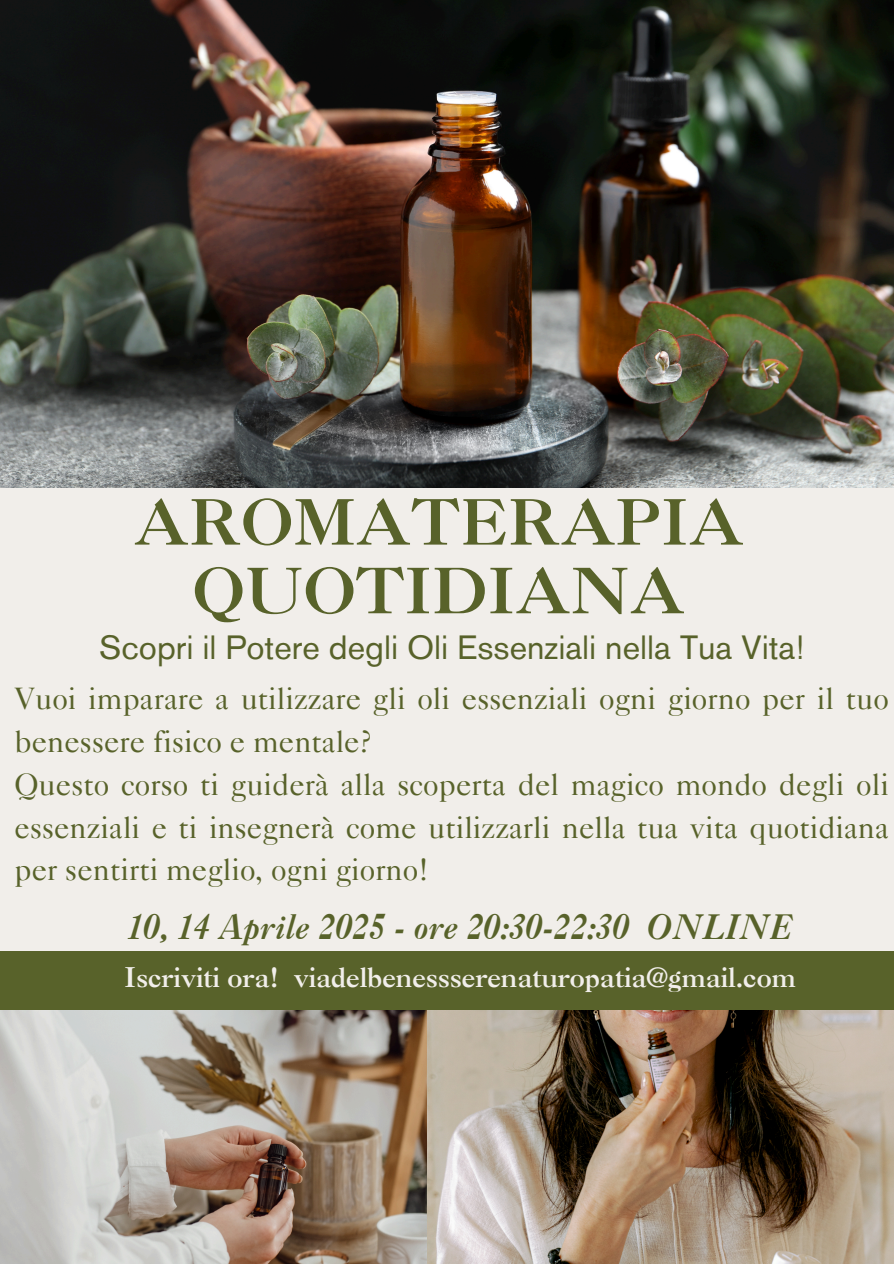
<style>
.page{position:relative;width:894px;height:1264px;background:#fff}
.page>*{position:absolute;margin:0;border:0;box-sizing:border-box;transform-origin:0 0}
.t1{font:62.4px/68.7px "Caslon 3 LT Std";color:#58622a;text-align:center}
.t2{font:italic 33.6px "Caslon 3 LT Std";color:#58622a}
.t3{font:33.45px "Akzidenz Grotesk Pro";color:#58622a}
.t4{font:31.05px/42.8px "Caslon 540 LT Std";color:#58622a}
.t5{font:27px "Caslon 3 LT Std";color:#f1eeea}
</style>
<div class="page">
<div style="left:0;top:0;width:893px;height:1263px;background:#f1eeea"></div>
<img style="left:0;top:0;width:893px;height:487px">
<img style="left:0;top:1009px;width:426px;height:254px">
<img style="left:427px;top:1009px;width:466px;height:254px">
<div style="left:0;top:951px;width:893px;height:58px;background:#58622a"></div>
<p class="t1" style="left:134px;top:495px;width:611px">AROMATERAPIA<br>QUOTIDIANA</p>
<h2 class="t3" style="left:99px;top:633px;width:706px">Scopri il Potere degli Oli Essenziali nella Tua Vita!</h2>
<h1 class="t4" style="left:14px;top:681px;width:875px">Vuoi imparare a utilizzare gli oli essenziali ogni giorno per il tuo benessere fisico e mentale?<br>Questo corso ti guiderà alla scoperta del magico mondo degli oli essenziali e ti insegnerà come utilizzarli nella tua vita quotidiana per sentirti meglio, ogni giorno!</h1>
<h2 class="t2" style="left:126px;top:914px;width:668px">10, 14 Aprile 2025 - ore 20:30-22:30 ONLINE</h2>
<h2 class="t5" style="left:124px;top:966px;width:673px">Iscriviti ora! viadelbenessserenaturopatia@gmail.com</h2>
</div>
